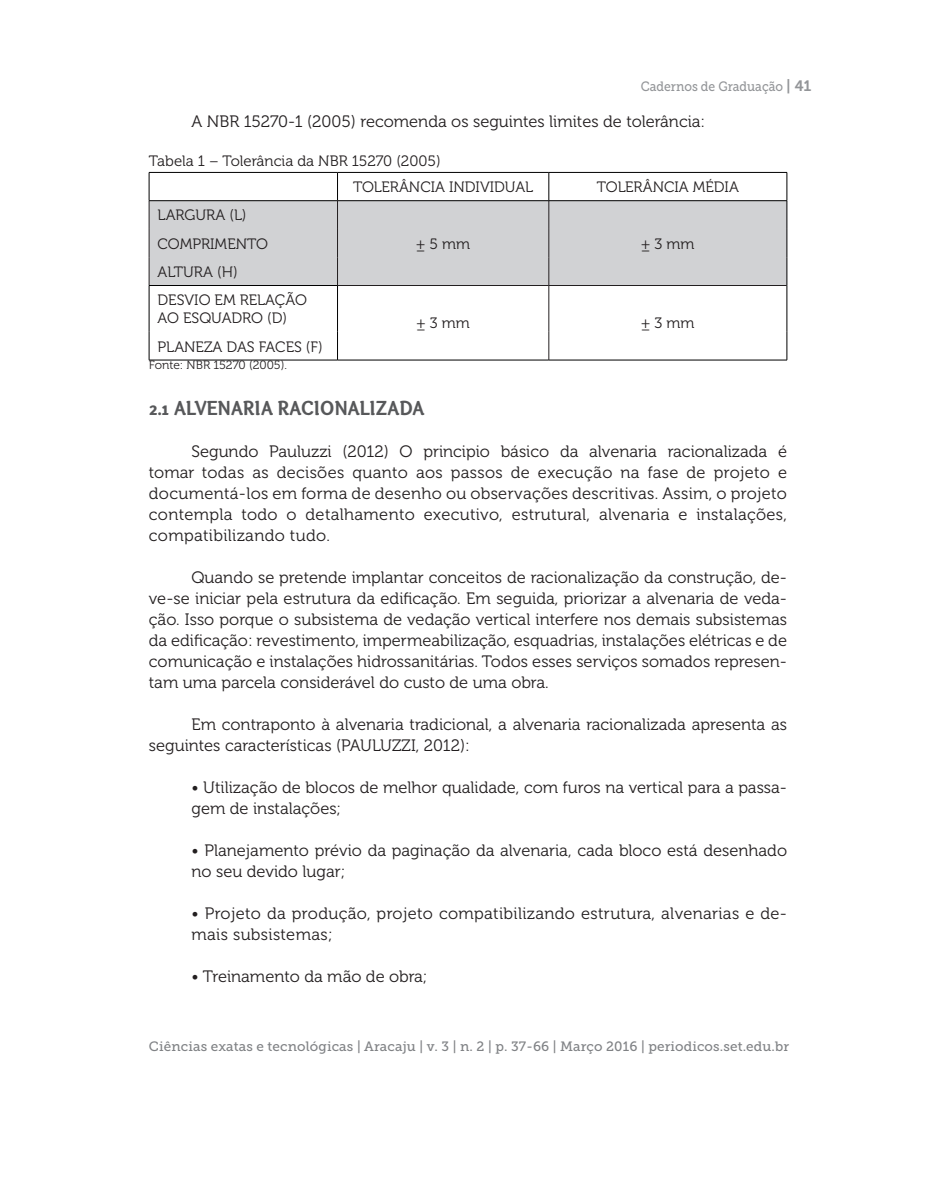
<style>
.page{position:relative;width:936px;height:1191px;background:#fff}
.page>*{position:absolute;margin:0;border:0;box-sizing:border-box;transform-origin:0 0}
.t1{font:21px "Otari Bold Limited";color:#57585a}
.t2{font:16.5px/21px "Museo 300";color:#231f20}
.t3{font:16.5px/21px "Museo 300";letter-spacing:.02em;color:#231f20}
.t4{font:15px/28.2px "Museo 300";color:#231f20}
.t5{font:13.5px "Museo Slab 500";letter-spacing:.01em;color:#808285}
.t6{font:13.5px "Museo Slab 500";color:#939598;scale:.9 1}
.t7{font:12px "Museo 300";letter-spacing:-.005em;color:#231f20}
.s1{font-family:"Museo 700";font-size:15px}
</style>
<div class="page">
<div style="left:150px;top:201px;width:636px;height:84px;background:#d1d2d4"></div>
<hr style="left:548px;top:286px;width:1px;height:46px;background:#231f20">
<svg style="left:548px;top:332px;width:1px;height:28px"></svg>
<hr style="left:338px;top:285px;width:211px;height:1px;background:#231f20">
<hr style="left:549px;top:285px;width:237px;height:1px;background:#231f20">
<hr style="left:786px;top:285px;width:1px;height:47px;background:#000001">
<svg style="left:786px;top:332px;width:1px;height:28px"></svg>
<hr style="left:338px;top:360px;width:211px;height:1px;background:#000001">
<hr style="left:549px;top:360px;width:238px;height:1px;background:#000001">
<hr style="left:149px;top:172px;width:188px;height:1px;background:#000">
<hr style="left:337px;top:172px;width:212px;height:1px;background:#000">
<hr style="left:549px;top:172px;width:238px;height:1px;background:#000">
<svg style="left:548px;top:173px;width:1px;height:112px"></svg>
<svg style="left:786px;top:173px;width:1px;height:112px"></svg>
<hr style="left:337px;top:200px;width:212px;height:1px;background:#000">
<hr style="left:549px;top:200px;width:238px;height:1px;background:#000">
<hr style="left:149px;top:200px;width:188px;height:1px;background:#000">
<svg style="left:149px;top:173px;width:1px;height:112px"></svg>
<svg style="left:337px;top:173px;width:1px;height:112px"></svg>
<hr style="left:149px;top:285px;width:189px;height:1px;background:#000">
<hr style="left:149px;top:286px;width:1px;height:46px;background:#000">
<hr style="left:337px;top:286px;width:1px;height:46px;background:#000">
<svg style="left:149px;top:332px;width:1px;height:28px"></svg>
<svg style="left:337px;top:332px;width:1px;height:28px"></svg>
<hr style="left:149px;top:360px;width:189px;height:1px;background:#000">
<p class="t6" style="left:640px;top:79px;width:191px">Cadernos de Graduação <span class="s1">| 41</span></p>
<p class="t2" style="left:191px;top:111px;width:515px">A NBR 15270-1 (2005) recomenda os seguintes limites de tolerância:</p>
<p class="t4" style="left:353px;top:148px;width:182px;line-height:26px;text-indent:-204px">Tabela 1 – Tolerância da NBR 15270 (2005)<br>TOLERÂNCIA INDIVIDUAL</p>
<p class="t4" style="left:596px;top:173px;width:143px">TOLERÂNCIA MÉDIA</p>
<p class="t4" style="left:157px;top:201px;width:112px">LARGURA (L)<br>COMPRIMENTO</p>
<p class="t4" style="left:416px;top:230px;width:55px">± 5 mm</p>
<p class="t4" style="left:641px;top:230px;width:55px">± 3 mm</p>
<p class="t4" style="left:157px;top:258px;width:151px">ALTURA (H)<br>DESVIO EM RELAÇÃO</p>
<p class="t4" style="left:157px;top:304px;width:131px">AO ESQUADRO (D)</p>
<p class="t4" style="left:416px;top:309px;width:55px">± 3 mm</p>
<p class="t4" style="left:641px;top:309px;width:55px">± 3 mm</p>
<p class="t4" style="left:157px;top:332px;width:167px">PLANEZA DAS FACES (F)</p>
<p class="t7" style="left:149px;top:358px;width:140px">Fonte: NBR 15270 (2005).</p>
<p class="t1" style="left:149px;top:395px;width:37px">2.1 ALVENARIA</p>
<p class="t1" style="left:277px;top:395px;width:48px">RACIONALI</p>
<p class="t1" style="left:376px;top:395px;width:25px">ZADA</p>
<p class="t2" style="left:149px;top:441px;width:639px;text-align:justify;text-indent:43px">Segundo Pauluzzi (2012) O principio básico da alvenaria racionalizada é tomar todas as decisões quanto aos passos de execução na fase de projeto e documentá-los em forma de desenho ou observações descritivas. Assim, o projeto contempla todo o detalhamento executivo, estrutural, alvenaria e instalações, compatibilizando tudo.</p>
<p class="t2" style="left:149px;top:567px;width:639px;text-align:justify;text-indent:43px">Quando se pretende implantar conceitos de racionalização da construção, de&shy;ve-se iniciar pela estrutura da edificação. Em seguida, priorizar a alvenaria de veda&shy;ção. Isso porque o subsistema de vedação vertical interfere nos demais subsistemas da edificação: revestimento, impermeabilização, esquadrias, instalações elétricas e de comunicação e instalações hidrossanitárias. Todos esses serviços somados represen&shy;tam uma parcela considerável do custo de uma obra.</p>
<p class="t2" style="left:149px;top:714px;width:639px;text-indent:43px">Em contraponto à alvenaria tradicional, a alvenaria racionalizada apresenta as seguintes características (PAULUZZI, 2012):</p>
<p class="t2" style="left:191px;top:777px;width:597px">• Utilização de blocos de melhor qualidade, com furos na vertical para a passa&shy;gem de instalações;</p>
<p class="t2" style="left:191px;top:840px;width:597px">• Planejamento prévio da paginação da alvenaria, cada bloco está desenhado no seu devido lugar;</p>
<p class="t3" style="left:191px;top:903px;width:597px">• Projeto da produção, projeto compatibilizando estrutura, alvenarias e de&shy;mais subsistemas;</p>
<p class="t2" style="left:191px;top:966px;width:238px">• Treinamento da mão de obra;</p>
<p class="t5" style="left:149px;top:1039px;width:642px">Ciências exatas e tecnológicas | Aracaju | v. 3 | n. 2 | p. 37-66 | Março 2016 | periodicos.set.edu.br</p>
</div>
